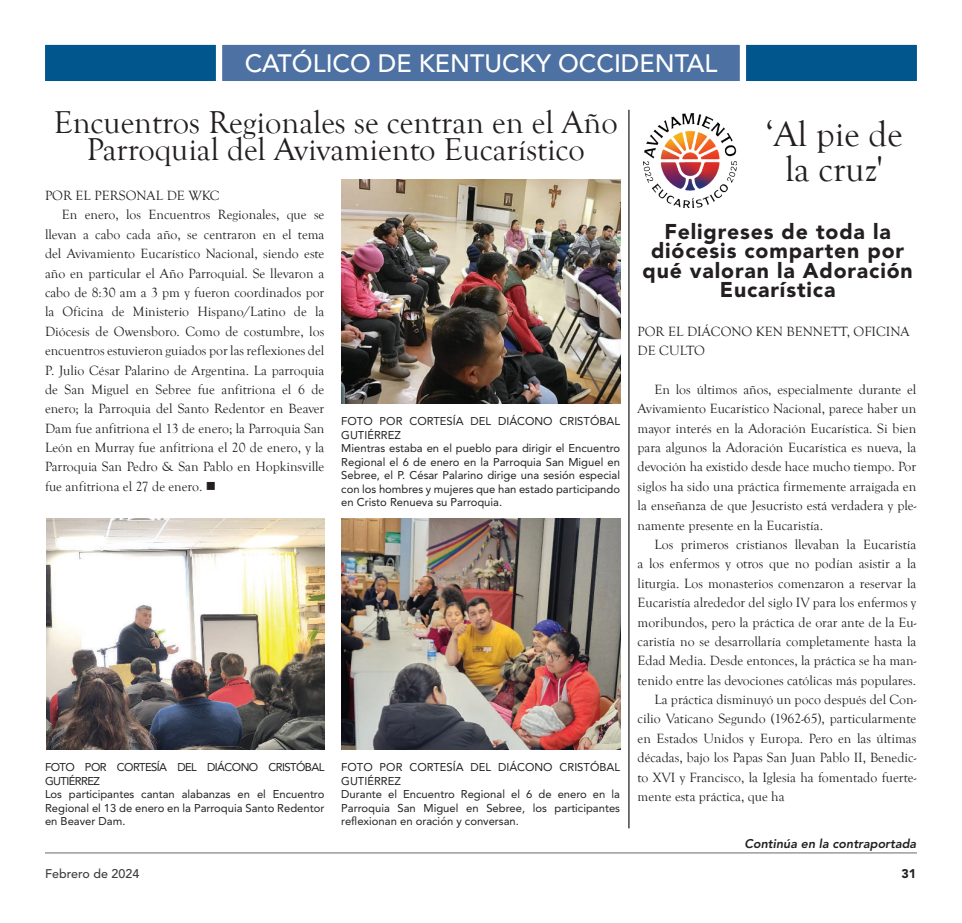
<style>
.page{position:relative;width:962px;height:923px;background:#fff}
.page>*{position:absolute;margin:0;border:0;box-sizing:border-box;transform-origin:0 0}
.t1{font:36.25px/35px "Goudy Old Style T";color:#231f20;text-align:center}
.t2{font:32.5px/27.5px "Goudy Old Style T";color:#231f20;text-align:center}
.t3{font:500 25px "Avenir LT Std";color:#fff}
.t4{font:900 21.25px/19.4px "Avenir LT Std";letter-spacing:.04em;color:#231f20;text-align:center}
.t5{font:13.75px/19.4px "Goudy Old Style T";color:#231f20}
.t6{font:italic 800 12.5px "Avenir LT Std";color:#231f20}
.t7{font:500 12.5px "Avenir LT Std";color:#3e3e3f}
.t8{font:900 12.5px "Avenir LT Std";color:#231f20}
.t9{font:11.25px/13.5px "Avenir LT Std";color:#231f20}
</style>
<div class="page">
<hr style="left:45px;top:852px;width:872px;height:1px;background:#939598">
<div style="left:45px;top:44px;width:872px;height:37px;background:#01568e"></div>
<div style="left:213px;top:44px;width:536px;height:37px;background:#4d71a2"></div>
<img style="left:341px;top:179px;width:280px;height:224px">
<img style="left:46px;top:519px;width:278px;height:230px">
<img style="left:341px;top:519px;width:280px;height:230px">
<hr style="left:628px;top:110px;width:1px;height:718px;background:#231f20">
<img style="left:643px;top:113px;width:94px;height:94px">
<h3 class="t3" style="left:245px;top:49px;width:474px">CATÓLICO DE KENTUCKY OCCIDENTAL</h3>
<h2 class="t2" style="left:54px;top:108px;width:565px">Encuentros Regionales se centran en el Año<br>Parroquial del Avivamiento Eucarístico</h2>
<p class="t5" style="left:45px;top:186px;width:176px">POR EL PERSONAL DE WKC</p>
<p class="t5" style="left:62px;top:205px;width:264px">En enero, los Encuentros Regionales, que se</p>
<p class="t5" style="left:45px;top:225px;width:281px">llevan a cabo cada año, se centraron en el tema</p>
<p class="t5" style="left:45px;top:244px;width:281px">del Avivamiento Eucarístico Nacional, siendo este</p>
<p class="t5" style="left:45px;top:263px;width:281px">año en particular el Año Parroquial. Se llevaron a</p>
<p class="t5" style="left:45px;top:283px;width:281px">cabo de 8:30 am a 3 pm y fueron coordinados por</p>
<p class="t5" style="left:45px;top:302px;width:281px">la Oficina de Ministerio Hispano/Latino de la</p>
<p class="t5" style="left:45px;top:321px;width:281px">Diócesis de Owensboro. Como de costumbre, los</p>
<p class="t5" style="left:45px;top:341px;width:281px">encuentros estuvieron guiados por las reflexiones del</p>
<p class="t5" style="left:45px;top:360px;width:281px">P. Julio César Palarino de Argentina. La parroquia</p>
<p class="t5" style="left:45px;top:380px;width:281px">de San Miguel en Sebree fue anfitriona el 6 de</p>
<p class="t5" style="left:45px;top:399px;width:281px">enero; la Parroquia del Santo Redentor en Beaver</p>
<p class="t5" style="left:45px;top:418px;width:281px">Dam fue anfitriona el 13 de enero; la Parroquia San</p>
<p class="t5" style="left:45px;top:438px;width:281px">León en Murray fue anfitriona el 20 de enero, y la</p>
<p class="t5" style="left:45px;top:457px;width:281px">Parroquia San Pedro &amp; San Pablo en Hopkinsville</p>
<p class="t5" style="left:45px;top:476px;width:173px">fue anfitriona el 27 de enero. ■</p>
<p class="t9" style="left:341px;top:414px;width:280px">FOTO POR CORTESÍA DEL DIÁCONO CRISTÓBAL GUTIÉRREZ<br>Mientras estaba en el pueblo para dirigir el Encuentro Regional el 6 de enero en la Parroquia San Miguel en Sebree, el P. César Palarino dirige una sesión especial con los hombres y mujeres que han estado participando en Cristo Renueva su Parroquia.</p>
<p class="t9" style="left:45px;top:760px;width:281px">FOTO POR CORTESÍA DEL DIÁCONO CRISTÓBAL GUTIÉRREZ<br>Los participantes cantan alabanzas en el Encuentro Regional el 13 de enero en la Parroquia Santo Redentor en Beaver Dam.</p>
<p class="t9" style="left:341px;top:760px;width:280px">FOTO POR CORTESÍA DEL DIÁCONO CRISTÓBAL GUTIÉRREZ<br>Durante el Encuentro Regional el 6 de enero en la Parroquia San Miguel en Sebree, los participantes reflexionan en oración y conversan.</p>
<h1 class="t1" style="left:765px;top:116px;width:139px">‘Al pie de la cruz'</h1>
<h3 class="t4" style="left:642px;top:223px;width:272px">Feligreses de toda la diócesis comparten por qué valoran la Adoración<br>Eucarística</h3>
<p class="t5" style="left:638px;top:321px;width:274px">POR EL DIÁCONO KEN BENNETT, OFICINA<br>DE CULTO</p>
<p class="t5" style="left:638px;top:380px;width:280px;text-align:justify;text-indent:17px">En los últimos años, especialmente durante el Avivamiento Eucarístico Nacional, parece haber un mayor interés en la Adoración Eucarística. Si bien para algunos la Adoración Eucarística es nueva, la devoción ha existido desde hace mucho tiempo. Por siglos ha sido una práctica firmemente arraigada en la enseñanza de que Jesucristo está verdadera y ple&shy;namente presente en la Eucaristía.</p>
<p class="t5" style="left:654px;top:535px;width:263px">Los primeros cristianos llevaban la Eucaristía</p>
<p class="t5" style="left:638px;top:554px;width:280px">a los enfermos y otros que no podían asistir a la</p>
<p class="t5" style="left:638px;top:573px;width:280px">liturgia. Los monasterios comenzaron a reservar la</p>
<p class="t5" style="left:638px;top:593px;width:280px">Eucaristía alrededor del siglo IV para los enfermos y</p>
<p class="t5" style="left:638px;top:612px;width:280px">moribundos, pero la práctica de orar ante de la Eu-</p>
<p class="t5" style="left:638px;top:631px;width:280px">caristía no se desarrollaría completamente hasta la</p>
<p class="t5" style="left:638px;top:651px;width:280px">Edad Media. Desde entonces, la práctica se ha man-</p>
<p class="t5" style="left:638px;top:670px;width:280px">tenido entre las devociones católicas más populares.</p>
<p class="t5" style="left:654px;top:690px;width:263px">La práctica disminuyó un poco después del Con-</p>
<p class="t5" style="left:638px;top:709px;width:280px">cilio Vaticano Segundo (1962-65), particularmente</p>
<p class="t5" style="left:638px;top:728px;width:280px">en Estados Unidos y Europa. Pero en las últimas</p>
<p class="t5" style="left:638px;top:748px;width:280px">décadas, bajo los Papas San Juan Pablo II, Benedic-</p>
<p class="t5" style="left:638px;top:767px;width:280px">to XVI y Francisco, la Iglesia ha fomentado fuerte-</p>
<p class="t5" style="left:638px;top:786px;width:148px">mente esta práctica, que ha</p>
<p class="t6" style="left:744px;top:838px;width:173px">Continúa en la contraportada</p>
<p class="t7" style="left:45px;top:868px;width:96px">Febrero de 2024</p>
<p class="t8" style="left:901px;top:868px;width:16px">31</p>
</div>
